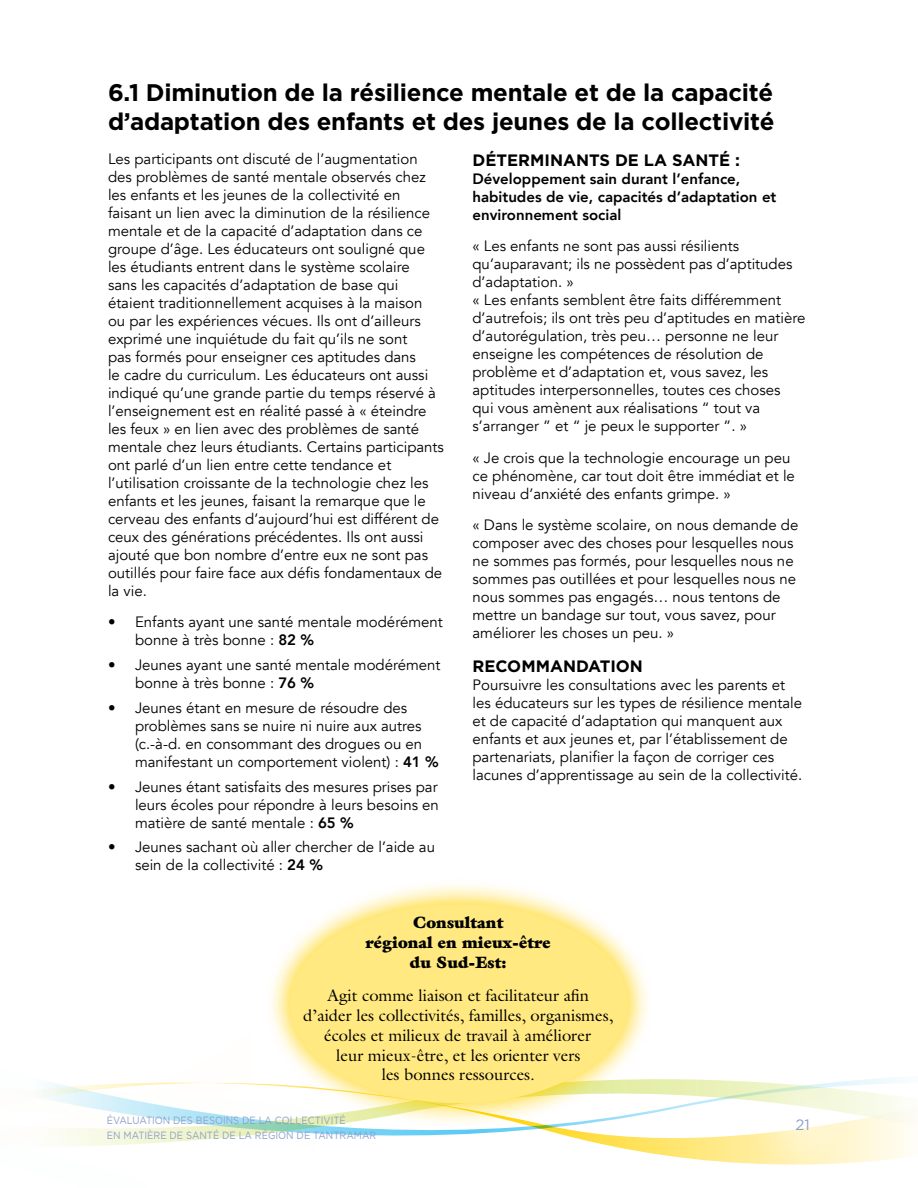
<style>
.page{position:relative;width:918px;height:1188px;background:#fff}
.page>*{position:absolute;margin:0;border:0;box-sizing:border-box;transform-origin:0 0}
.t1{font:700 24px/28.8px "Gotham";letter-spacing:-.01em;color:#000}
.t2{font:16.5px/19.8px "Galliard";color:#000;text-align:center}
.t3{font:900 16.5px/19.8px "Galliard";color:#000;text-align:center}
.t4{font:700 16.5px "Gotham";color:#000}
.t5{font:15px/18px "Avenir";color:#000}
.t6{font:800 15px/18px "Avenir";color:#000}
.t7{font:15px "Gotham";color:#8d9fc9}
.t8{font:10.5px/15px "Gotham";color:#8d9fc9;scale:.9 1}
.s1{font-weight:800}
</style>
<div class="page">
<svg style="left:316px;top:1077px;width:595px;height:87px"></svg>
<svg style="left:44px;top:1082px;width:272px;height:64px"></svg>
<svg style="left:747px;top:1077px;width:111px;height:88px"></svg>
<div style="left:265px;top:879px;width:388px;height:250px;background:#ffd200;opacity:.75"></div>
<div style="left:290px;top:905px;width:338px;height:198px;background:#ffe980;border-radius:50%"></div>
<h1 class="t1" style="left:108px;top:77px;width:668px">6.1 Diminution de la résilience mentale et de la capacité d’adaptation des enfants et des jeunes de la collectivité</h1>
<p class="t5" style="left:108px;top:150px;width:338px">Les participants ont discuté de l’augmentation des problèmes de santé mentale observés chez les enfants et les jeunes de la collectivité en faisant un lien avec la diminution de la résilience mentale et de la capacité d’adaptation dans ce groupe d’âge. Les éducateurs ont souligné que les étudiants entrent dans le système scolaire<br>sans les capacités d’adaptation de base qui étaient traditionnellement acquises à la maison<br>ou par les expériences vécues. Ils ont d’ailleurs exprimé une inquiétude du fait qu’ils ne sont<br>pas formés pour enseigner ces aptitudes dans<br>le cadre du curriculum. Les éducateurs ont aussi indiqué qu’une grande partie du temps réservé à l’enseignement est en réalité passé à « éteindre les feux » en lien avec des problèmes de santé mentale chez leurs étudiants. Certains participants ont parlé d’un lien entre cette tendance et l’utilisation croissante de la technologie chez les enfants et les jeunes, faisant la remarque que le cerveau des enfants d’aujourd’hui est différent de ceux des générations précédentes. Ils ont aussi ajouté que bon nombre d’entre eux ne sont pas outillés pour faire face aux défis fondamentaux de la vie.</p>
<p class="t5" style="left:135px;top:613px;width:309px;text-indent:-27px">• Enfants ayant une santé mentale modérément bonne à très bonne : <span class="s1">82 %</span></p>
<p class="t5" style="left:135px;top:656px;width:307px;text-indent:-27px">• Jeunes ayant une santé mentale modérément bonne à très bonne : <span class="s1">76 %</span></p>
<p class="t5" style="left:135px;top:699px;width:305px;text-indent:-27px">• Jeunes étant en mesure de résoudre des problèmes sans se nuire ni nuire aux autres (c.-à-d. en consommant des drogues ou en manifestant un comportement violent) : <span class="s1">41 %</span></p>
<p class="t5" style="left:135px;top:778px;width:305px;text-align:justify;text-indent:-27px">• Jeunes étant satisfaits des mesures prises par leurs écoles pour répondre à leurs besoins en matière de santé mentale : <span class="s1">65 %</span></p>
<p class="t5" style="left:135px;top:839px;width:302px;text-indent:-27px">• Jeunes sachant où aller chercher de l’aide au sein de la collectivité : <span class="s1">24 %</span></p>
<p class="t4" style="left:472px;top:151px;width:269px">DÉTERMINANTS DE LA SANTÉ :</p>
<p class="t6" style="left:472px;top:170px;width:305px">Développement sain durant l’enfance, habitudes de vie, capacités d’adaptation et environnement social</p>
<p class="t5" style="left:472px;top:238px;width:334px">« Les enfants ne sont pas aussi résilients qu’auparavant; ils ne possèdent pas d’aptitudes d’adaptation. »<br>« Les enfants semblent être faits différemment d’autrefois; ils ont très peu d’aptitudes en matière d’autorégulation, très peu… personne ne leur enseigne les compétences de résolution de problème et d’adaptation et, vous savez, les aptitudes interpersonnelles, toutes ces choses<br>qui vous amènent aux réalisations “ tout va s’arranger ” et “ je peux le supporter ”. »</p>
<p class="t5" style="left:472px;top:449px;width:324px">« Je crois que la technologie encourage un peu ce phénomène, car tout doit être immédiat et le niveau d’anxiété des enfants grimpe. »</p>
<p class="t5" style="left:472px;top:517px;width:327px">« Dans le système scolaire, on nous demande de composer avec des choses pour lesquelles nous ne sommes pas formés, pour lesquelles nous ne sommes pas outillées et pour lesquelles nous ne nous sommes pas engagés… nous tentons de mettre un bandage sur tout, vous savez, pour améliorer les choses un peu. »</p>
<p class="t4" style="left:472px;top:656px;width:172px">RECOMMANDATION</p>
<p class="t5" style="left:472px;top:676px;width:331px">Poursuivre les consultations avec les parents et les éducateurs sur les types de résilience mentale et de capacité d’adaptation qui manquent aux enfants et aux jeunes et, par l’établissement de partenariats, planifier la façon de corriger ces lacunes d’apprentissage au sein de la collectivité.</p>
<p class="t3" style="left:366px;top:913px;width:187px">Consultant<br>régional en mieux-être du Sud-Est:</p>
<p class="t2" style="left:303px;top:985px;width:312px">Agit comme liaison et facilitateur afin d’aider les collectivités, familles, organismes, écoles et milieux de travail à améliorer<br>leur mieux-être, et les orienter vers<br>les bonnes ressources.</p>
<p class="t8" style="left:107px;top:1113px;width:301px">ÉVALUATION DES BESOINS DE LA COLLECTIVITÉ<br>EN MATIÈRE DE SANTÉ DE LA RÉGION DE TANTRAMAR</p>
<p class="t7" style="left:796px;top:1117px;width:16px">21</p>
</div>
